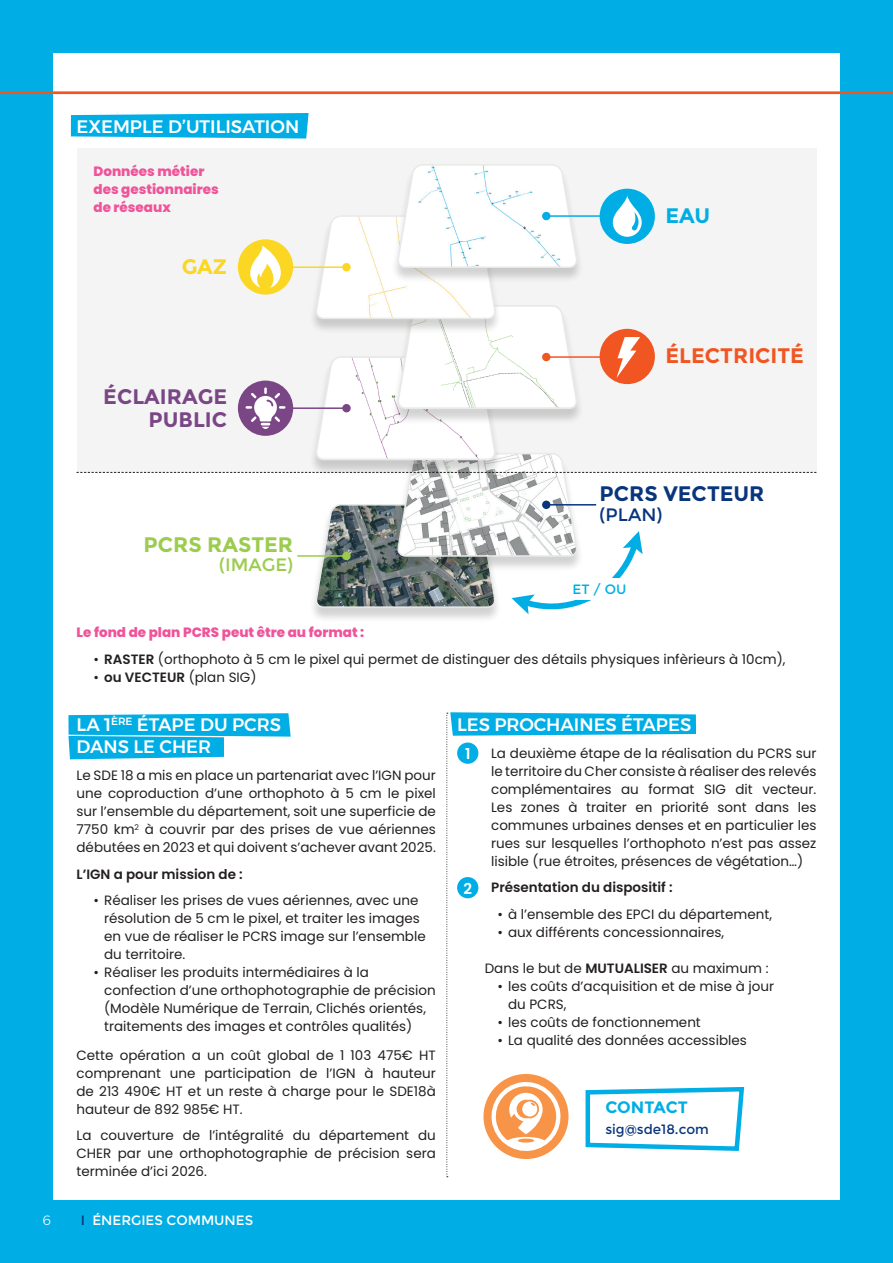
<style>
.page{position:relative;width:893px;height:1263px;background:#00aee5}
.page>*{position:absolute;margin:0;border:0;box-sizing:border-box;transform-origin:0 0}
.t1{font:700 21px/22.5px "Montserrat";color:#7a4686;text-align:right}
.t2{font:700 21px "Montserrat";color:#f15622}
.t3{font:700 21px "Montserrat";color:#08357c}
.t4{font:700 21px "Montserrat";color:#9ccc4d}
.t5{font:700 21px "Montserrat";color:#00aee5}
.t6{font:700 21px "Montserrat";color:#fbd723}
.t7{font:500 18px/22.5px "Montserrat";color:#fff}
.t8{font:18px "Montserrat";color:#9ccc4d}
.t9{font:18px "Montserrat";color:#08357c}
.t10{font:700 16.5px "Montserrat";color:#00aee5}
.t11{font:600 15px "Poppins";color:#fff}
.t12{font:13.5px/18px "Poppins";color:#231f20;text-align:justify}
.t13{font:800 13.5px/18px "Poppins";color:#ef5399}
.t14{font:600 13.5px "Poppins";color:#231f20}
.t15{font:13.5px "Montserrat";color:#fff}
.t16{font:13.5px "Montserrat";color:#08357c}
.t17{font:13.5px "Montserrat";color:#00aee5}
.t18{font:300 13.5px "Montserrat";color:#fff}
.s1{font-weight:600}
.s2{color:#08357c}
</style>
<div class="page">
<div style="left:53px;top:53px;width:787px;height:1146px;background:#fff"></div>
<hr style="left:0;top:91px;width:893px;height:3px;background:#f15622">
<svg style="left:68px;top:713px;width:223px;height:46px"></svg>
<svg style="left:446px;top:712px;width:299px;height:465px"></svg>
<div style="left:77px;top:149px;width:739px;height:323px;background:#f3f4f3"></div>
<div style="left:309px;top:506px;width:193px;height:117px;background:#231f20;opacity:.2"></div>
<svg style="left:77px;top:164px;width:739px;height:450px"></svg>
<svg style="left:71px;top:113px;width:238px;height:26px;background:#1ab6e7"></svg>
<h2 class="t7" style="left:77px;top:115px;width:224px">EXEMPLE D’UTILISATION</h2>
<p class="t13" style="left:94px;top:162px;width:127px">Données métier des gestionnaires de réseaux</p>
<h1 class="t6" style="left:182px;top:254px;width:47px">GAZ</h1>
<h1 class="t1" style="left:103px;top:386px;width:125px">ÉCLAIRAGE<br>PUBLIC</h1>
<h1 class="t4" style="left:143px;top:532px;width:151px">PCRS RASTER</h1>
<h2 class="t8" style="left:219px;top:554px;width:76px">(IMAGE)</h2>
<h1 class="t5" style="left:665px;top:203px;width:46px">EAU</h1>
<h1 class="t2" style="left:665px;top:344px;width:140px">ÉLECTRICITÉ</h1>
<h1 class="t3" style="left:600px;top:481px;width:166px">PCRS VECTEUR</h1>
<h2 class="t9" style="left:600px;top:504px;width:64px">(PLAN)</h2>
<p class="t17" style="left:573px;top:582px;width:56px">ET / OU</p>
<p class="t13" style="left:77px;top:623px;width:289px">Le fond de plan PCRS peut être au format :</p>
<p class="t12" style="left:94px;top:650px;width:693px">• <span class="s1">RASTER</span> (orthophoto à 5 cm le pixel qui permet de distinguer des détails physiques infèrieurs à 10cm),</p>
<p class="t12" style="left:94px;top:668px;width:164px">• <span class="s1">ou VECTEUR</span> (plan SIG)</p>
<h2 class="t7" style="left:77px;top:713px;width:206px">LA 1<sup>ÈRE</sup> ÉTAPE DU PCRS<br>DANS LE CHER</h2>
<p class="t12" style="left:77px;top:767px;width:361px">Le SDE 18 a mis en place un partenariat avec l’IGN pour une coproduction d’une orthophoto à 5 cm le pixel sur l’ensemble du département, soit une superficie de 7750 km<sup>2</sup> à couvrir par des prises de vue aériennes débutées en 2023 et qui doivent s’achever avant 2025.</p>
<p class="t14" style="left:77px;top:866px;width:168px">L’IGN a pour mission de :</p>
<p class="t12" style="left:104px;top:892px;width:323px;text-align:left;text-indent:-11px">• Réaliser les prises de vues aériennes, avec une résolution de 5 cm le pixel, et traiter les images en vue de réaliser le PCRS image sur l’ensemble du territoire.</p>
<p class="t12" style="left:104px;top:964px;width:333px;text-align:left;text-indent:-11px">• Réaliser les produits intermédiaires à la confection d’une orthophotographie de précision (Modèle Numérique de Terrain, Clichés orientés, traitements des images et contrôles qualités)</p>
<p class="t12" style="left:77px;top:1046px;width:361px">Cette opération a un coût global de 1 103 475€ HT comprenant une participation de l’IGN à hauteur de 213 490€ HT et un reste à charge pour le SDE18à hauteur de 892 985€ HT.</p>
<p class="t12" style="left:77px;top:1126px;width:361px">La couverture de l’intégralité du département du CHER par une orthophotographie de précision sera terminée d’ici 2026.</p>
<h2 class="t7" style="left:457px;top:713px;width:236px">LES PROCHAINES ÉTAPES</h2>
<p class="t11" style="left:465px;top:745px;width:7px">1</p>
<p class="t12" style="left:491px;top:744px;width:327px">La deuxième étape de la réalisation du PCRS sur le territoire du Cher consiste à réaliser des relevés complémentaires au format SIG dit vecteur.<br>Les zones à traiter en priorité sont dans les communes urbaines denses et en particulier les rues sur lesquelles l’orthophoto n’est pas assez lisible (rue étroites, présences de végétation…)</p>
<p class="t11" style="left:463px;top:880px;width:10px">2</p>
<p class="t14" style="left:491px;top:880px;width:183px">Présentation du dispositif :</p>
<p class="t12" style="left:497px;top:905px;width:276px">• à l’ensemble des EPCI du département,</p>
<p class="t12" style="left:497px;top:923px;width:228px">• aux différents concessionnaires,</p>
<p class="t12" style="left:485px;top:959px;width:285px">Dans le but de <span class="s1">MUTUALISER</span> au maximum :</p>
<p class="t12" style="left:508px;top:977px;width:267px;text-indent:-11px">• les coûts d’acquisition et de mise à jour du PCRS,</p>
<p class="t12" style="left:497px;top:1013px;width:205px">• les coûts de fonctionnement</p>
<p class="t12" style="left:497px;top:1031px;width:251px">• La qualité des données accessibles</p>
<p class="t10" style="left:605px;top:1098px;width:84px">CONTACT</p>
<p class="t16" style="left:605px;top:1121px;width:105px">sig@sde18.com</p>
<p class="t18" style="left:43px;top:1210px;width:10px">6</p>
<p class="t15" style="left:81px;top:1212px;width:174px"><span class="s2">I</span> ÉNERGIES COMMUNES</p>
</div>
